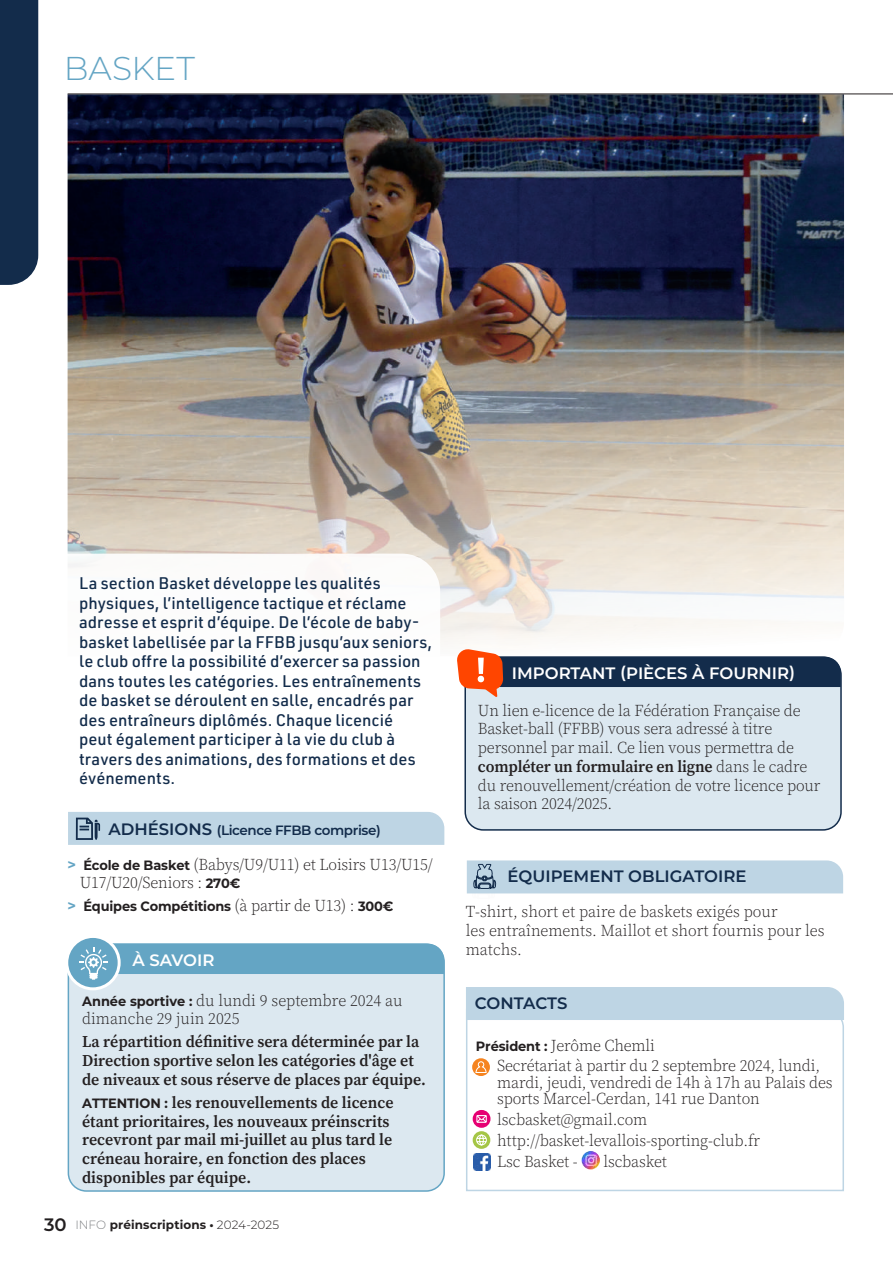
<style>
.page{position:relative;width:893px;height:1263px;background:#fff}
.page>*{position:absolute;margin:0;border:0;box-sizing:border-box;transform-origin:0 0}
.t1{font:300 33px "Montserrat";letter-spacing:-.01em;color:#64a5c4}
.t2{font:300 16.5px/18.8px "Source Serif 4";letter-spacing:-.01em;color:#231f20;scale:.96 1}
.t3{font:500 16.5px/19.5px "URWDIN";letter-spacing:.005em;color:#132c4b}
.t4{font:600 16.5px/18.8px "Source Serif 4";color:#231f20;scale:.96 1}
.t5{font:600 16.5px "Montserrat";color:#fff}
.t6{font:600 16.5px "Montserrat";color:#132c4b}
.t7{font:700 13.5px "Montserrat";letter-spacing:-.01em;color:#231f20;scale:.96 1}
.t8{font:600 13.5px "Montserrat";letter-spacing:-.03em;color:#132c4b}
.t9{font:700 12px "Montserrat";letter-spacing:.01em;color:#231f20}
.s1{font-size:16.5px}
.s2{font-family:"Montserrat";font-weight:700;font-size:15px;color:#64a5c4}
.s3{font-family:"Montserrat";font-weight:700;font-size:13.5px}
.s4{font-size:15px;color:#64a5c4}
.s5{font-family:"Source Serif 4";font-weight:300;font-size:16.5px}
.s6{font-weight:600;font-size:18px}
.s7{font-weight:300;color:#808285}
.s8{font-weight:300}
.s9{font-weight:600}
</style>
<div class="page">
<img style="left:68px;top:95px;width:776px;height:549px">
<hr style="left:68px;top:94px;width:825px;height:1px;background:#231f20">
<div style="left:0;top:0;width:38px;height:285px;background:#132c4b"></div>
<svg style="left:68px;top:554px;width:372px;height:90px"></svg>
<div style="left:68px;top:812px;width:376px;height:33px;background:#bed5e4"></div>
<svg style="left:467px;top:860px;width:376px;height:34px;background:#bdd3e2"></svg>
<div style="left:68px;top:944px;width:376px;height:247px;background:#dce8f0;border-radius:18px"></div>
<div style="left:68px;top:943px;width:377px;height:249px;border:2px solid #64a5c4;border-radius:18px"></div>
<svg style="left:67px;top:936px;width:52px;height:53px"></svg>
<div style="left:65px;top:935px;width:56px;height:55px;border:3px solid #fff;border-radius:50%"></div>
<svg style="left:68px;top:944px;width:376px;height:36px"></svg>
<div style="left:465px;top:657px;width:376px;height:173px;background:#dce8f0;border-radius:18px"></div>
<div style="left:464px;top:656px;width:378px;height:175px;border:2px solid #132c4b;border-radius:18px"></div>
<svg style="left:457px;top:649px;width:384px;height:48px"></svg>
<svg style="left:466px;top:1020px;width:378px;height:172px"></svg>
<div style="left:466px;top:987px;width:378px;height:33px;background:#bed5e4"></div>
<div style="left:473px;top:1111px;width:17px;height:16px;background:#e60073;border-radius:50%"></div>
<div style="left:473px;top:1110px;width:17px;height:18px;border:2px solid #e60073;border-radius:50%"></div>
<svg style="left:476px;top:1114px;width:11px;height:9px"></svg>
<div style="left:473px;top:1131px;width:17px;height:18px;border:2px solid #a5c646;border-radius:50%"></div>
<svg style="left:476px;top:1134px;width:11px;height:12px"></svg>
<div style="left:472px;top:1058px;width:18px;height:18px;border:2px solid #f58420;border-radius:50%"></div>
<svg style="left:475px;top:1061px;width:12px;height:12px"></svg>
<img style="left:474px;top:1153px;width:17px;height:17px">
<h1 class="t1" style="left:64px;top:46px;width:133px">BASKET</h1>
<p class="t3" style="left:79px;top:573px;width:355px">La section Basket développe les qualités physiques, l’intelligence tactique et réclame adresse et esprit d’équipe. De l’école de baby&shy;basket labellisée par la FFBB jusqu’aux seniors, le club offre la possibilité d’exercer sa passion dans toutes les catégories. Les entraînements de basket se déroulent en salle, encadrés par des entraîneurs diplômés. Chaque licencié<br>peut également participer à la vie du club à travers des animations, des formations et des événements.</p>
<p class="t8" style="left:108px;top:821px;width:274px"><span class="s1">ADHÉSIONS</span> (Licence FFBB comprise)</p>
<p class="t2" style="left:80px;top:856px;width:369px;line-height:18px;text-indent:-12px"><span class="s2">&gt;</span> <span class="s3">École de Basket</span> (Babys/U9/U11) et Loisirs U13/U15/<br>U17/U20/Seniors : <span class="s3">270€</span></p>
<p class="t7" style="left:68px;top:896px;width:341px"><span class="s4">&gt;</span> Équipes Compétitions <span class="s5">(à partir de U13) :</span> 300€</p>
<p class="t5" style="left:132px;top:948px;width:83px">À SAVOIR</p>
<p class="t2" style="left:82px;top:991px;width:335px"><span class="s3">Année sportive :</span> du lundi 9 septembre 2024 au dimanche 29 juin 2025</p>
<p class="t4" style="left:82px;top:1032px;width:360px">La répartition définitive sera déterminée par la<br>Direction sportive selon les catégories d'âge et de niveaux et sous réserve de places par équipe.</p>
<p class="t4" style="left:82px;top:1093px;width:326px"><span class="s3">ATTENTION :</span> les renouvellements de licence étant prioritaires, les nouveaux préinscrits recevront par mail mi-juillet au plus tard le créneau horaire, en fonction des places disponibles par équipe.</p>
<p class="t9" style="left:44px;top:1216px;width:237px"><span class="s6">30</span> <span class="s7">INFO</span> préinscriptions • <span class="s8">2024-2025</span></p>
<p class="t5" style="left:512px;top:661px;width:285px">IMPORTANT (PIÈCES À FOURNIR)</p>
<p class="t2" style="left:478px;top:701px;width:358px">Un lien e-licence de la Fédération Française de Basket-ball (FFBB) vous sera adressé à titre personnel par mail. Ce lien vous permettra de <span class="s9">compléter un formulaire en ligne</span> dans le cadre du renouvellement/création de votre licence pour la saison 2024/2025.</p>
<p class="t6" style="left:508px;top:864px;width:240px">ÉQUIPEMENT OBLIGATOIRE</p>
<p class="t2" style="left:466px;top:902px;width:375px">T-shirt, short et paire de baskets exigés pour<br>les entraînements. Maillot et short fournis pour les matchs.</p>
<p class="t6" style="left:475px;top:991px;width:94px">CONTACTS</p>
<p class="t2" style="left:497px;top:1035px;width:338px;line-height:20.7px;text-indent:-21px"><span class="s3">Président :</span> Jerôme Chemli<br>Secrétariat à partir du 2 septembre 2024, lundi,</p>
<p class="t2" style="left:497px;top:1074px;width:351px;line-height:16.5px">mardi, jeudi, vendredi de 14h à 17h au Palais des sports Marcel-Cerdan, 141 rue Danton</p>
<p class="t2" style="left:497px;top:1109px;width:275px;line-height:20.7px">lscbasket@gmail.com http://basket-levallois-sporting-club.fr<br>Lsc Basket -</p>
<p class="t2" style="left:603px;top:1152px;width:68px">lscbasket</p>
</div>
